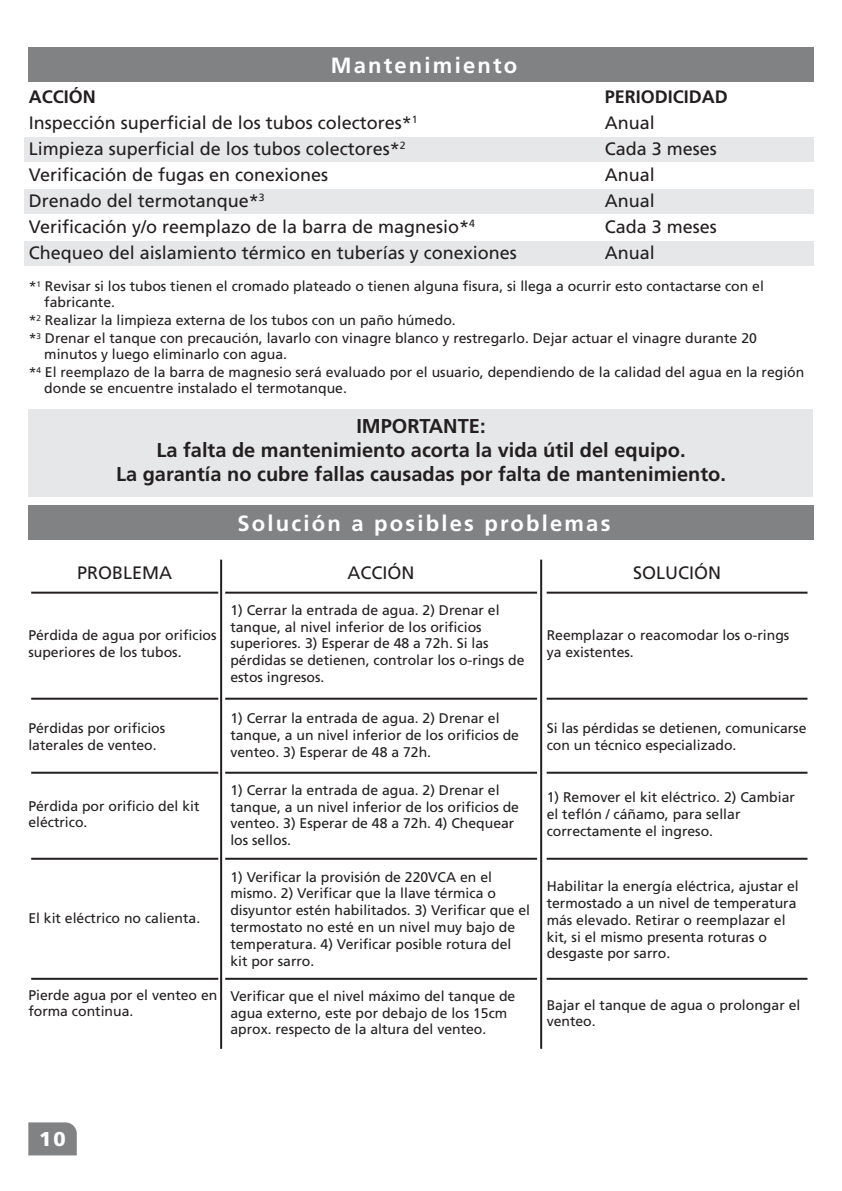
<style>
.page{position:relative;width:842px;height:1191px;background:#fff}
.page>*{position:absolute;margin:0;border:0;box-sizing:border-box;transform-origin:0 0}
.t1{font:700 22px "Frutiger LT Std";letter-spacing:.1em;color:#fff}
.t2{font:700 20px/24px "Frutiger LT Std";color:#231f20;text-align:center}
.t3{font:900 20px "Frutiger LT Std";color:#fff}
.t4{font:18px "Frutiger LT Std";color:#231f20}
.t5{font:700 18px "Frutiger LT Std";color:#231f20}
.t6{font:14px/16.8px "Frutiger LT Std";color:#231f20}
</style>
<div class="page">
<svg style="left:28px;top:1122px;width:49px;height:33px"></svg>
<div style="left:28px;top:409px;width:785px;height:88px;background:#e6e7e8"></div>
<div style="left:24px;top:137px;width:789px;height:24px;background:#e6e7e8"></div>
<div style="left:24px;top:189px;width:789px;height:24px;background:#e6e7e8"></div>
<div style="left:24px;top:241px;width:789px;height:24px;background:#e6e7e8"></div>
<div style="left:28px;top:505px;width:786px;height:34px;background:#808284"></div>
<hr style="left:220px;top:559px;width:2px;height:489px;background:#231f20">
<hr style="left:540px;top:559px;width:2px;height:489px;background:#231f20">
<hr style="left:31px;top:591px;width:187px;height:2px;background:#231f20">
<hr style="left:225px;top:591px;width:312px;height:2px;background:#231f20">
<hr style="left:547px;top:591px;width:260px;height:2px;background:#231f20">
<hr style="left:31px;top:697px;width:187px;height:2px;background:#231f20">
<hr style="left:225px;top:697px;width:312px;height:2px;background:#231f20">
<hr style="left:547px;top:697px;width:260px;height:2px;background:#231f20">
<hr style="left:31px;top:771px;width:187px;height:2px;background:#231f20">
<hr style="left:225px;top:771px;width:312px;height:2px;background:#231f20">
<hr style="left:547px;top:771px;width:260px;height:2px;background:#231f20">
<hr style="left:31px;top:857px;width:187px;height:2px;background:#231f20">
<hr style="left:225px;top:857px;width:312px;height:2px;background:#231f20">
<hr style="left:547px;top:857px;width:260px;height:2px;background:#231f20">
<hr style="left:31px;top:977px;width:187px;height:2px;background:#231f20">
<hr style="left:225px;top:977px;width:312px;height:2px;background:#231f20">
<hr style="left:547px;top:977px;width:260px;height:2px;background:#231f20">
<div style="left:28px;top:47px;width:786px;height:34px;background:#808284"></div>
<h1 class="t1" style="left:331px;top:54px;width:188px">Mantenimiento</h1>
<p class="t5" style="left:29px;top:87px;width:68px">ACCIÓN</p>
<p class="t5" style="left:605px;top:87px;width:125px">PERIODICIDAD</p>
<p class="t4" style="left:29px;top:113px;width:390px">Inspección superficial de los tubos colectores*<sup>1</sup></p>
<p class="t4" style="left:605px;top:113px;width:52px">Anual</p>
<p class="t4" style="left:29px;top:139px;width:378px">Limpieza superficial de los tubos colectores*<sup>2</sup></p>
<p class="t4" style="left:605px;top:139px;width:114px">Cada 3 meses</p>
<p class="t4" style="left:29px;top:165px;width:301px">Verificación de fugas en conexiones</p>
<p class="t4" style="left:605px;top:165px;width:52px">Anual</p>
<p class="t4" style="left:29px;top:191px;width:237px">Drenado del termotanque*<sup>3</sup></p>
<p class="t4" style="left:605px;top:191px;width:52px">Anual</p>
<p class="t4" style="left:29px;top:217px;width:448px">Verificación y/o reemplazo de la barra de magnesio*<sup>4</sup></p>
<p class="t4" style="left:605px;top:217px;width:114px">Cada 3 meses</p>
<p class="t4" style="left:29px;top:243px;width:490px">Chequeo del aislamiento térmico en tuberías y conexiones</p>
<p class="t4" style="left:605px;top:243px;width:52px">Anual</p>
<p class="t6" style="left:44px;top:279px;width:721px;line-height:16px;text-indent:-16px">*<sup>1</sup> Revisar si los tubos tienen el cromado plateado o tienen alguna fisura, si llega a ocurrir esto contactarse con el fabricante.</p>
<p class="t6" style="left:29px;top:312px;width:730px;line-height:18px">*<sup>2</sup> Realizar la limpieza externa de los tubos con un paño húmedo.<br>*<sup>3</sup> Drenar el tanque con precaución, lavarlo con vinagre blanco y restregarlo. Dejar actuar el vinagre durante 20</p>
<p class="t6" style="left:29px;top:346px;width:777px;line-height:18px;text-indent:16px">minutos y luego eliminarlo con agua.<br>*<sup>4</sup> El reemplazo de la barra de magnesio será evaluado por el usuario, dependiendo de la calidad del agua en la región</p>
<p class="t6" style="left:44px;top:380px;width:304px">donde se encuentre instalado el termotanque.</p>
<h2 class="t2" style="left:116px;top:415px;width:611px">IMPORTANTE:<br>La falta de mantenimiento acorta la vida útil del equipo.<br>La garantía no cubre fallas causadas por falta de mantenimiento.</h2>
<h1 class="t1" style="left:238px;top:512px;width:374px">Solución a posibles problemas</h1>
<p class="t4" style="left:77px;top:562px;width:97px">PROBLEMA</p>
<p class="t4" style="left:348px;top:562px;width:68px">ACCIÓN</p>
<p class="t4" style="left:633px;top:562px;width:90px">SOLUCIÓN</p>
<p class="t6" style="left:230px;top:601px;width:296px">1) Cerrar la entrada de agua. 2) Drenar el tanque, al nivel inferior de los orificios superiores. 3) Esperar de 48 a 72h. Si las pérdidas se detienen, controlar los o-rings de estos ingresos.</p>
<p class="t6" style="left:28px;top:627px;width:190px">Pérdida de agua por orificios superiores de los tubos.</p>
<p class="t6" style="left:547px;top:627px;width:244px">Reemplazar o reacomodar los o-rings ya existentes.</p>
<p class="t6" style="left:230px;top:710px;width:290px">1) Cerrar la entrada de agua. 2) Drenar el tanque, a un nivel inferior de los orificios de venteo. 3) Esperar de 48 a 72h.</p>
<p class="t6" style="left:28px;top:720px;width:138px">Pérdidas por orificios laterales de venteo.</p>
<p class="t6" style="left:547px;top:720px;width:261px">Si las pérdidas se detienen, comunicarse con un técnico especializado.</p>
<p class="t6" style="left:230px;top:781px;width:290px">1) Cerrar la entrada de agua. 2) Drenar el tanque, a un nivel inferior de los orificios de venteo. 3) Esperar de 48 a 72h. 4) Chequear los sellos.</p>
<p class="t6" style="left:28px;top:797px;width:173px">Pérdida por orificio del kit eléctrico.</p>
<p class="t6" style="left:547px;top:789px;width:250px">1) Remover el kit eléctrico. 2) Cambiar el teflón / cáñamo, para sellar correctamente el ingreso.</p>
<p class="t6" style="left:28px;top:910px;width:173px">El kit eléctrico no calienta.</p>
<p class="t6" style="left:230px;top:868px;width:301px">1) Verificar la provisión de 220VCA en el mismo. 2) Verificar que la llave térmica o disyuntor estén habilitados. 3) Verificar que el termostato no esté en un nivel muy bajo de temperatura. 4) Verificar posible rotura del kit por sarro.</p>
<p class="t6" style="left:547px;top:878px;width:254px">Habilitar la energía eléctrica, ajustar el termostado a un nivel de temperatura más elevado. Retirar o reemplazar el kit, si el mismo presenta roturas o desgaste por sarro.</p>
<p class="t6" style="left:28px;top:986px;width:191px">Pierde agua por el venteo en forma continua.</p>
<p class="t6" style="left:547px;top:996px;width:255px">Bajar el tanque de agua o prolongar el venteo.</p>
<p class="t6" style="left:230px;top:987px;width:287px">Verificar que el nivel máximo del tanque de agua externo, este por debajo de los 15cm aprox. respecto de la altura del venteo.</p>
<h2 class="t3" style="left:39px;top:1127px;width:28px">10</h2>
</div>
